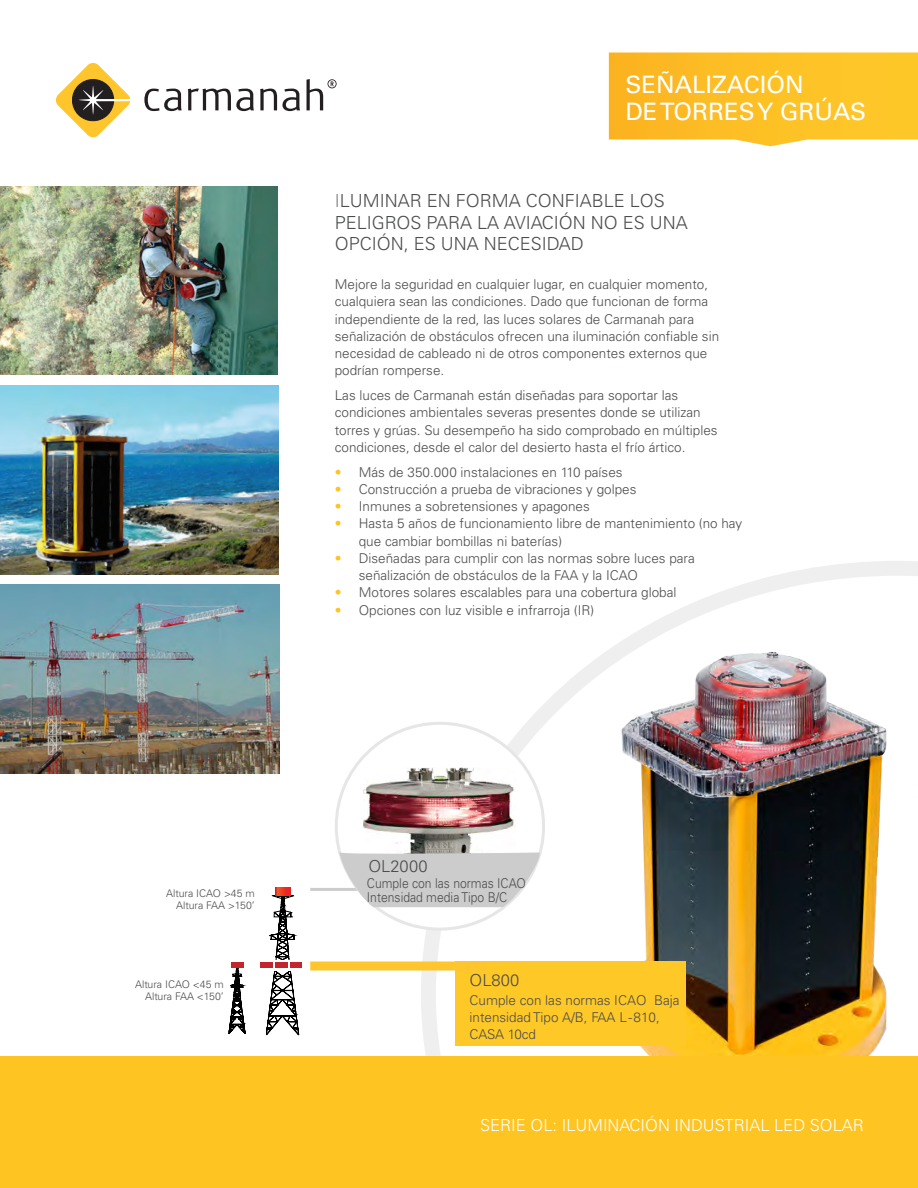
<style>
.page{position:relative;width:918px;height:1188px;background:#fff}
.page>*{position:absolute;margin:0;border:0;box-sizing:border-box;transform-origin:0 0}
.t1{font:24px "Univers LT Std";color:#fff}
.Body-Intro{font:300 18px/21.6px "Univers LT Std";color:#4b4c4d}
.Body_intro_paragraph{font:300 16.5px "Univers LT Std";color:#fff}
.Body_intro_paragraph-2{font:300 16.5px "Univers LT Std";color:#4b4c4d}
.Body{font:300 16.5px "Univers LT Std";color:#4b4c4d}
.Body-2{font:300 13.5px/17.2px "Univers LT Std";color:#4b4c4d}
.Body-3{font:300 13.5px/13.5px "Univers LT Std";color:#4b4c4d;scale:.9 1}
.Body-4{font:300 10.5px/12px "Univers LT Std";color:#4b4c4d;text-align:right}
.s1{color:#808285}
.s2{color:#fec422}
</style>
<div class="page">
<hr style="left:310px;top:888px;width:79px;height:3px;background:#ccc">
<img style="left:419px;top:561px;width:499px;height:495px">
<img style="left:0;top:386px;width:279px;height:188px">
<img style="left:0;top:186px;width:278px;height:189px">
<div style="left:0;top:1056px;width:918px;height:132px;background:#fec422"></div>
<svg style="left:609px;top:52px;width:309px;height:94px;background:#fdc333"></svg>
<img style="left:0;top:584px;width:279px;height:189px">
<div style="left:336px;top:723px;width:208px;height:206px;background:#fff;border-radius:50%"></div>
<svg style="left:56px;top:63px;width:74px;height:74px"></svg>
<svg style="left:144px;top:89px;width:38px;height:22px"></svg>
<svg style="left:188px;top:89px;width:66px;height:22px"></svg>
<svg style="left:260px;top:89px;width:40px;height:22px"></svg>
<svg style="left:307px;top:79px;width:30px;height:31px"></svg>
<img style="left:364px;top:768px;width:150px;height:84px">
<svg style="left:339px;top:852px;width:206px;height:55px"></svg>
<div style="left:310px;top:962px;width:177px;height:8px;background:#ffc52d"></div>
<svg style="left:275px;top:888px;width:15px;height:5px"></svg>
<svg style="left:229px;top:962px;width:16px;height:72px"></svg>
<svg style="left:261px;top:893px;width:40px;height:143px"></svg>
<h1 class="t1" style="left:626px;top:70px;width:180px">SEÑALIZACIÓN</h1>
<h1 class="t1" style="left:626px;top:97px;width:242px">DE TORRES Y GRÚAS</h1>
<p class="Body-Intro" style="left:335px;top:190px;width:354px"><span class="s1">I</span>LUMINAR EN FORMA CONFIABLE LOS<br>PELIGROS PARA LA AVIACIÓN NO ES UNA<br>OPCIÓN, ES UNA NECESIDAD</p>
<p class="Body-2" style="left:335px;top:276px;width:386px">Mejore la seguridad en cualquier lugar, en cualquier momento, cualquiera sean las condiciones. Dado que funcionan de forma independiente de la red, las luces solares de Carmanah para señalización de obstáculos ofrecen una iluminación confiable sin necesidad de cableado ni de otros componentes externos que podrían romperse.</p>
<p class="Body-2" style="left:335px;top:387px;width:384px">Las luces de Carmanah están diseñadas para soportar las condiciones ambientales severas presentes donde se utilizan torres y grúas. Su desempeño ha sido comprobado en múltiples condiciones, desde el calor del desierto hasta el frío ártico.</p>
<p class="Body-2" style="left:335px;top:463px;width:289px"><span class="s2">•</span> Más de 350.000 instalaciones en 110 países</p>
<p class="Body-2" style="left:335px;top:480px;width:303px"><span class="s2">•</span> Construcción a prueba de vibraciones y golpes</p>
<p class="Body-2" style="left:335px;top:498px;width:257px"><span class="s2">•</span> Inmunes a sobretensiones y apagones</p>
<p class="Body-2" style="left:359px;top:515px;width:385px;text-indent:-24px"><span class="s2">•</span> Hasta 5 años de funcionamiento libre de mantenimiento (no hay que cambiar bombillas ni baterías)</p>
<p class="Body-2" style="left:359px;top:549px;width:338px;text-indent:-24px"><span class="s2">•</span> Diseñadas para cumplir con las normas sobre luces para señalización de obstáculos de la FAA y la ICAO</p>
<p class="Body-2" style="left:335px;top:584px;width:343px"><span class="s2">•</span> Motores solares escalables para una cobertura global</p>
<p class="Body-2" style="left:335px;top:601px;width:261px"><span class="s2">•</span> Opciones con luz visible e infrarroja (IR)</p>
<p class="Body-4" style="left:166px;top:887px;width:90px">Altura ICAO &gt;45 m<br>Altura FAA &gt;150’</p>
<p class="Body-4" style="left:135px;top:978px;width:90px">Altura ICAO &lt;45 m<br>Altura FAA &lt;150’</p>
<p class="Body_intro_paragraph-2" style="left:368px;top:856px;width:61px">OL2000</p>
<p class="Body-3" style="left:367px;top:876px;width:178px">Cumple con las normas ICAO<br>Intensidad media Tipo B/C</p>
<p class="Body" style="left:470px;top:970px;width:51px">OL800</p>
<p class="Body-2" style="left:470px;top:991px;width:212px">Cumple con las normas ICAO Baja intensidad Tipo A/B, FAA L-810,<br>CASA 10cd</p>
<p class="Body_intro_paragraph" style="left:480px;top:1115px;width:385px">SERIE OL: ILUMINACIÓN INDUSTRIAL LED SOLAR</p>
</div>
